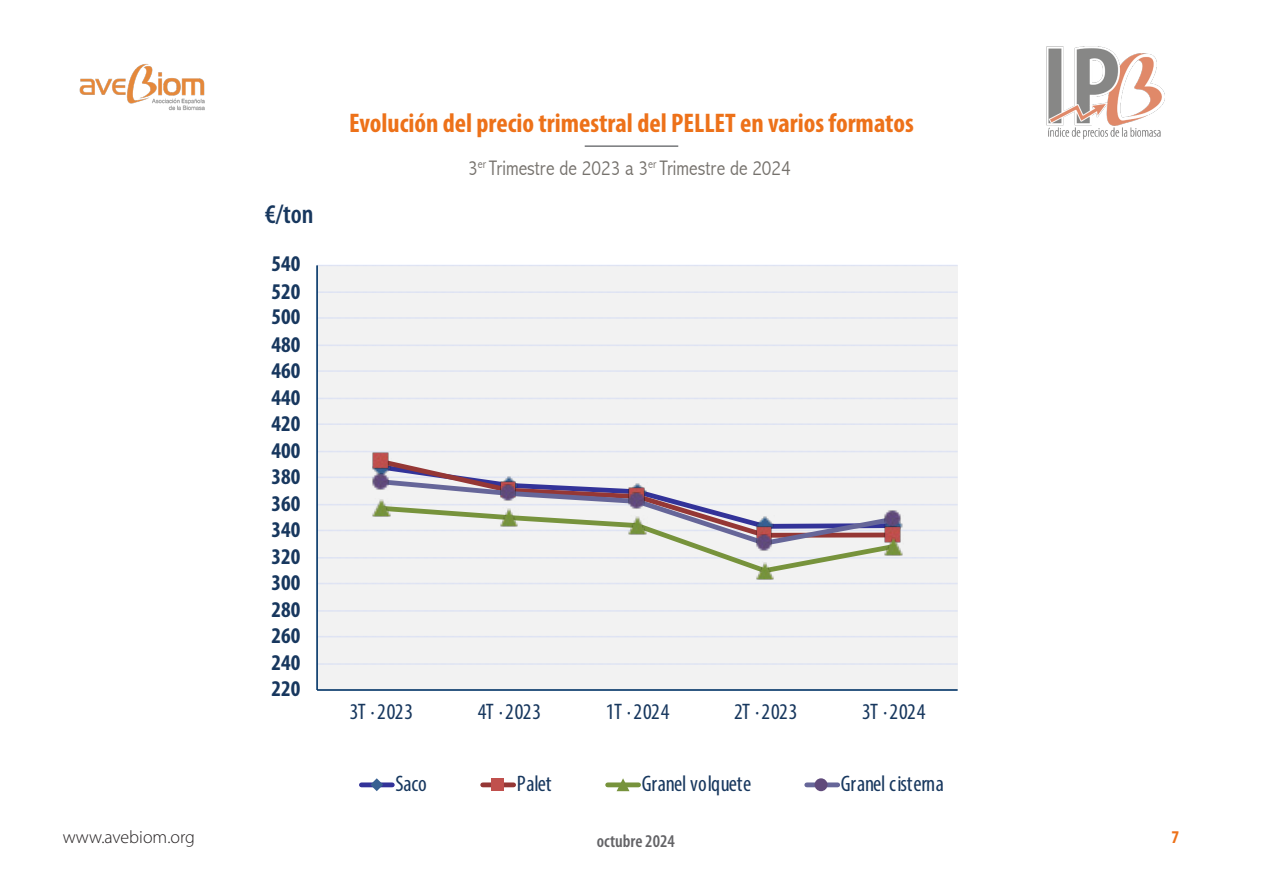
<style>
.page{position:relative;width:1263px;height:893px;background:#fff}
.page>*{position:absolute;margin:0;border:0;box-sizing:border-box;transform-origin:0 0}
.t1{font:700 condensed 27px "Myriad Pro";color:#ed7119}
.t2{font:600 condensed 27px "Myriad Pro";color:#17375e}
.t3{font:condensed 22.5px "Myriad Pro";letter-spacing:-.005em;color:#17375e}
.t4{font:700 condensed 22.5px "Myriad Pro";letter-spacing:.005em;color:#17375e}
.t5{font:300 condensed 21px "Abadi";color:#75716c}
.t6{font:300 18px "Myriad Pro";color:#231f20}
.t7{font:600 condensed 18px "Myriad Pro";color:#636366}
.t8{font:700 condensed 18px "Myriad Pro";color:#ed7119}
</style>
<div class="page">
<img style="left:79px;top:64px;width:126px;height:47px">
<img style="left:1046px;top:47px;width:119px;height:93px">
<svg style="left:316px;top:265px;width:642px;height:527px"></svg>
<hr style="left:585px;top:145px;width:93px;height:2px;background:#76787b">
<p class="t1" style="left:349px;top:106px;width:566px">Evolución del precio trimestral del PELLET en varios formatos</p>
<p class="t2" style="left:265px;top:197px;width:50px">€/ton</p>
<p class="t4" style="left:271px;top:250px;width:30px">540</p>
<p class="t4" style="left:271px;top:277px;width:30px">520</p>
<p class="t4" style="left:271px;top:303px;width:30px">500</p>
<p class="t4" style="left:271px;top:330px;width:30px">480</p>
<p class="t4" style="left:271px;top:356px;width:30px">460</p>
<p class="t4" style="left:271px;top:383px;width:30px">440</p>
<p class="t4" style="left:271px;top:409px;width:30px">420</p>
<p class="t4" style="left:271px;top:436px;width:30px">400</p>
<p class="t4" style="left:271px;top:462px;width:30px">380</p>
<p class="t4" style="left:271px;top:490px;width:30px">360</p>
<p class="t4" style="left:271px;top:515px;width:30px">340</p>
<p class="t4" style="left:271px;top:543px;width:30px">320</p>
<p class="t4" style="left:271px;top:568px;width:30px">300</p>
<p class="t4" style="left:271px;top:596px;width:30px">280</p>
<p class="t4" style="left:271px;top:622px;width:30px">260</p>
<p class="t4" style="left:271px;top:649px;width:30px">240</p>
<p class="t4" style="left:271px;top:675px;width:30px">220</p>
<p class="t5" style="left:468px;top:156px;width:324px">3<sup>er</sup> Trimestre de 2023 a 3<sup>er</sup> Trimestre de 2024</p>
<p class="t3" style="left:350px;top:698px;width:65px">3T · 2023</p>
<p class="t3" style="left:478px;top:698px;width:65px">4T · 2023</p>
<p class="t3" style="left:606px;top:698px;width:65px">1T · 2024</p>
<p class="t3" style="left:734px;top:698px;width:65px">2T · 2023</p>
<p class="t3" style="left:862px;top:698px;width:65px">3T · 2024</p>
<p class="t3" style="left:396px;top:770px;width:33px">Saco</p>
<p class="t3" style="left:517px;top:770px;width:36px">Palet</p>
<p class="t3" style="left:642px;top:770px;width:111px">Granel volquete</p>
<p class="t3" style="left:841px;top:770px;width:105px">Granel cisterna</p>
<p class="t6" style="left:63px;top:826px;width:134px">www.avebiom.org</p>
<p class="t8" style="left:1171px;top:825px;width:9px">7</p>
<p class="t7" style="left:597px;top:830px;width:79px">octubre 2024</p>
</div>
